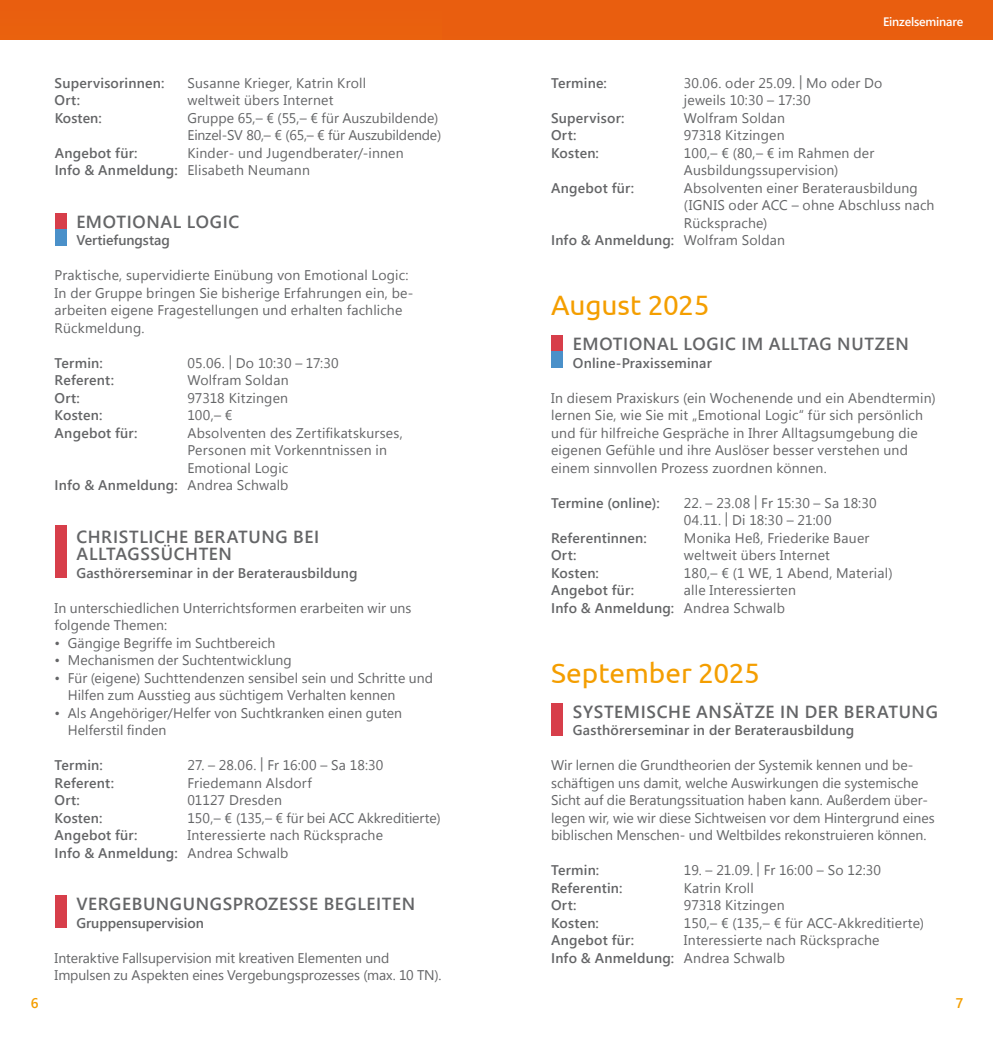
<style>
.page{position:relative;width:993px;height:1042px;background:#fff}
.page>*{position:absolute;margin:0;border:0;box-sizing:border-box;transform-origin:0 0}
.t1{font:28px "Ubuntu";letter-spacing:-.005em;color:#f49e00}
.t2{font:600 17.5px/17.5px "Segoe UI";letter-spacing:.035em;color:#646567}
.t3{font:14px/17.5px "Segoe UI";letter-spacing:.01em;color:#646567}
.t4{font:600 14px "Segoe UI";letter-spacing:.015em;color:#646567}
.t5{font:14px/17.5px "Segoe UI";letter-spacing:-.015em;color:#646567}
.t6{font:600 14px "Segoe UI";letter-spacing:-.005em;color:#646567}
.t7{font:600 14px "Segoe UI";color:#f49e00}
.t8{font:600 12.25px "Segoe UI";letter-spacing:-.015em;color:#fff}
.s1{font-weight:600}
.s2{font-weight:400}
</style>
<div class="page">
<div style="left:441px;top:0;width:551px;height:456px;background:#e95e0f"></div>
<div style="left:0;top:0;width:441px;height:228px;background:#e9600f"></div>
<div style="left:0;top:40px;width:992px;height:485px;background:#fff"></div>
<div style="left:551px;top:336px;width:11px;height:16px;background:#d73e4a"></div>
<div style="left:551px;top:352px;width:11px;height:16px;background:#4a90c9"></div>
<div style="left:551px;top:703px;width:11px;height:16px;background:#d73e4a"></div>
<div style="left:551px;top:719px;width:11px;height:16px;background:#d73e4a"></div>
<div style="left:55px;top:213px;width:11px;height:16px;background:#d73e4a"></div>
<div style="left:55px;top:229px;width:11px;height:16px;background:#4a90c9"></div>
<div style="left:55px;top:525px;width:11px;height:26px;background:#d73e4a"></div>
<div style="left:55px;top:551px;width:11px;height:26px;background:#d73e4a"></div>
<div style="left:55px;top:896px;width:11px;height:16px;background:#d73e4a"></div>
<div style="left:55px;top:912px;width:11px;height:16px;background:#d73e4a"></div>
<p class="t4" style="left:55px;top:71px;width:111px">Supervisorinnen:</p>
<p class="t3" style="left:187px;top:73px;width:180px">Susanne Krieger, Katrin Kroll</p>
<p class="t4" style="left:55px;top:89px;width:27px">Ort:</p>
<p class="t3" style="left:187px;top:91px;width:148px">weltweit übers Internet</p>
<p class="t4" style="left:55px;top:106px;width:49px">Kosten:</p>
<p class="t5" style="left:187px;top:108px;width:255px">Gruppe 65,– € (55,– € für Auszubildende)<br>Einzel-SV 80,– € (65,– € für Auszubildende)</p>
<p class="t4" style="left:55px;top:141px;width:84px">Angebot für:</p>
<p class="t3" style="left:55px;top:143px;width:350px;text-indent:133px">Kinder- und Jugendberater/-innen<br><span class="s1">Info &amp; Anmeldung:</span> Elisabeth Neumann</p>
<p class="t2" style="left:76px;top:212px;width:165px">EMOTIONAL LOGIC</p>
<p class="t4" style="left:76px;top:229px;width:95px">Vertiefungstag</p>
<p class="t3" style="left:55px;top:266px;width:360px">Praktische, supervidierte Einübung von Emotional Logic:<br>In der Gruppe bringen Sie bisherige Erfahrungen ein, be&shy;arbeiten eigene Fragestellungen und erhalten fachliche Rückmeldung.</p>
<p class="t4" style="left:55px;top:351px;width:50px">Termin:</p>
<p class="t3" style="left:187px;top:353px;width:153px">05.06. | Do 10:30 – 17:30</p>
<p class="t4" style="left:55px;top:369px;width:61px">Referent:</p>
<p class="t3" style="left:187px;top:371px;width:103px">Wolfram Soldan</p>
<p class="t4" style="left:55px;top:386px;width:27px">Ort:</p>
<p class="t3" style="left:187px;top:388px;width:102px">97318 Kitzingen</p>
<p class="t4" style="left:55px;top:404px;width:49px">Kosten:</p>
<p class="t3" style="left:187px;top:406px;width:47px">100,– €</p>
<p class="t4" style="left:55px;top:421px;width:84px">Angebot für:</p>
<p class="t3" style="left:187px;top:423px;width:217px">Absolventen des Zertifikatskurses,</p>
<p class="t3" style="left:187px;top:441px;width:201px">Personen mit Vorkenntnissen in</p>
<p class="t3" style="left:187px;top:458px;width:102px">Emotional Logic</p>
<p class="t4" style="left:55px;top:474px;width:235px">Info &amp; Anmeldung: <span class="s2">Andrea Schwalb</span></p>
<p class="t2" style="left:76px;top:527px;width:244px">CHRISTLICHE BERATUNG BEI<br>ALLTAGSSÜCHTEN</p>
<p class="t4" style="left:76px;top:561px;width:283px">Gasthörerseminar in der Beraterausbildung</p>
<p class="t3" style="left:55px;top:598px;width:358px">In unterschiedlichen Unterrichtsformen erarbeiten wir uns folgende Themen:</p>
<p class="t3" style="left:55px;top:633px;width:222px">• Gängige Begriffe im Suchtbereich</p>
<p class="t3" style="left:55px;top:651px;width:239px">• Mechanismen der Suchtentwicklung</p>
<p class="t3" style="left:68px;top:668px;width:366px;text-indent:-13px">• Für (eigene) Suchttendenzen sensibel sein und Schritte und<br>Hilfen zum Ausstieg aus süchtigem Verhalten kennen</p>
<p class="t3" style="left:68px;top:703px;width:336px;text-indent:-13px">• Als Angehöriger/Helfer von Suchtkranken einen guten<br>Helferstil finden</p>
<p class="t4" style="left:55px;top:754px;width:50px">Termin:</p>
<p class="t3" style="left:187px;top:756px;width:197px">27. – 28.06. | Fr 16:00 – Sa 18:30</p>
<p class="t4" style="left:55px;top:771px;width:61px">Referent:</p>
<p class="t3" style="left:187px;top:773px;width:126px">Friedemann Alsdorf</p>
<p class="t4" style="left:55px;top:789px;width:27px">Ort:</p>
<p class="t3" style="left:187px;top:791px;width:96px">01127 Dresden</p>
<p class="t4" style="left:55px;top:806px;width:49px">Kosten:</p>
<p class="t3" style="left:187px;top:808px;width:254px">150,– € (135,– € für bei ACC Akkreditierte)</p>
<p class="t4" style="left:55px;top:824px;width:84px">Angebot für:</p>
<p class="t3" style="left:55px;top:826px;width:330px;text-indent:133px">Interessierte nach Rücksprache<br><span class="s1">Info &amp; Anmeldung:</span> Andrea Schwalb</p>
<p class="t2" style="left:76px;top:895px;width:340px">VERGEBUNGUNGSPROZESSE BEGLEITEN</p>
<p class="t6" style="left:76px;top:911px;width:129px">Gruppensupervision</p>
<p class="t3" style="left:55px;top:948px;width:388px">Interaktive Fallsupervision mit kreativen Elementen und<br>Impulsen zu Aspekten eines Vergebungsprozesses (max. 10 TN).</p>
<p class="t8" style="left:882px;top:12px;width:81px">Einzelseminare</p>
<p class="t4" style="left:551px;top:71px;width:57px">Termine:</p>
<p class="t3" style="left:683px;top:73px;width:200px">30.06. oder 25.09. | Mo oder Do jeweils 10:30 – 17:30</p>
<p class="t4" style="left:551px;top:106px;width:75px">Supervisor:</p>
<p class="t3" style="left:683px;top:108px;width:103px">Wolfram Soldan</p>
<p class="t4" style="left:551px;top:124px;width:27px">Ort:</p>
<p class="t3" style="left:683px;top:126px;width:102px">97318 Kitzingen</p>
<p class="t4" style="left:551px;top:141px;width:49px">Kosten:</p>
<p class="t3" style="left:683px;top:143px;width:192px">100,– € (80,– € im Rahmen der<br>Ausbildungssupervision)</p>
<p class="t4" style="left:551px;top:176px;width:84px">Angebot für:</p>
<p class="t3" style="left:683px;top:178px;width:235px">Absolventen einer Beraterausbildung</p>
<p class="t3" style="left:683px;top:196px;width:252px">(IGNIS oder ACC – ohne Abschluss nach</p>
<p class="t3" style="left:683px;top:213px;width:85px">Rücksprache)</p>
<p class="t4" style="left:551px;top:229px;width:235px">Info &amp; Anmeldung: <span class="s2">Wolfram Soldan</span></p>
<h1 class="t1" style="left:551px;top:288px;width:160px">August 2025</h1>
<p class="t2" style="left:572px;top:335px;width:337px">EMOTIONAL LOGIC IM ALLTAG NUTZEN</p>
<p class="t4" style="left:572px;top:351px;width:140px">Online-Praxisseminar</p>
<p class="t3" style="left:551px;top:388px;width:386px">In diesem Praxiskurs (ein Wochenende und ein Abendtermin) lernen Sie, wie Sie mit „Emotional Logic“ für sich persönlich und für hilfreiche Gespräche in Ihrer Alltagsumgebung die eigenen Gefühle und ihre Auslöser besser verstehen und einem sinnvollen Prozess zuordnen können.</p>
<p class="t4" style="left:551px;top:491px;width:110px">Termine (online):</p>
<p class="t3" style="left:683px;top:493px;width:194px">22. – 23.08 | Fr 15:30 – Sa 18:30<br>04.11. | Di 18:30 – 21:00</p>
<p class="t4" style="left:551px;top:526px;width:97px">Referentinnen:</p>
<p class="t3" style="left:683px;top:528px;width:187px">Monika Heß, Friederike Bauer</p>
<p class="t4" style="left:551px;top:544px;width:27px">Ort:</p>
<p class="t3" style="left:683px;top:546px;width:148px">weltweit übers Internet</p>
<p class="t4" style="left:551px;top:561px;width:49px">Kosten:</p>
<p class="t3" style="left:683px;top:563px;width:210px">180,– € (1 WE, 1 Abend, Material)</p>
<p class="t4" style="left:551px;top:579px;width:84px">Angebot für:</p>
<p class="t3" style="left:551px;top:581px;width:246px;text-indent:133px">alle Interessierten<br><span class="s1">Info &amp; Anmeldung:</span> Andrea Schwalb</p>
<h1 class="t1" style="left:551px;top:656px;width:210px">September 2025</h1>
<p class="t2" style="left:572px;top:702px;width:366px">SYSTEMISCHE ANSÄTZE IN DER BERATUNG</p>
<p class="t4" style="left:572px;top:719px;width:283px">Gasthörerseminar in der Beraterausbildung</p>
<p class="t3" style="left:551px;top:756px;width:385px">Wir lernen die Grundtheorien der Systemik kennen und be&shy;schäftigen uns damit, welche Auswirkungen die systemische Sicht auf die Beratungssituation haben kann. Außerdem über&shy;legen wir, wie wir diese Sichtweisen vor dem Hintergrund eines biblischen Menschen- und Weltbildes rekonstruieren können.</p>
<p class="t4" style="left:551px;top:859px;width:50px">Termin:</p>
<p class="t3" style="left:683px;top:861px;width:199px">19. – 21.09. | Fr 16:00 – So 12:30</p>
<p class="t4" style="left:551px;top:876px;width:73px">Referentin:</p>
<p class="t3" style="left:683px;top:878px;width:71px">Katrin Kroll</p>
<p class="t4" style="left:551px;top:894px;width:27px">Ort:</p>
<p class="t3" style="left:683px;top:896px;width:102px">97318 Kitzingen</p>
<p class="t4" style="left:551px;top:911px;width:49px">Kosten:</p>
<p class="t3" style="left:683px;top:913px;width:242px">150,– € (135,– € für ACC-Akkreditierte)</p>
<p class="t4" style="left:551px;top:929px;width:84px">Angebot für:</p>
<p class="t3" style="left:551px;top:931px;width:330px;text-indent:133px">Interessierte nach Rücksprache<br><span class="s1">Info &amp; Anmeldung:</span> Andrea Schwalb</p>
<p class="t7" style="left:31px;top:991px;width:9px">6</p>
<p class="t7" style="left:955px;top:991px;width:9px">7</p>
</div>
